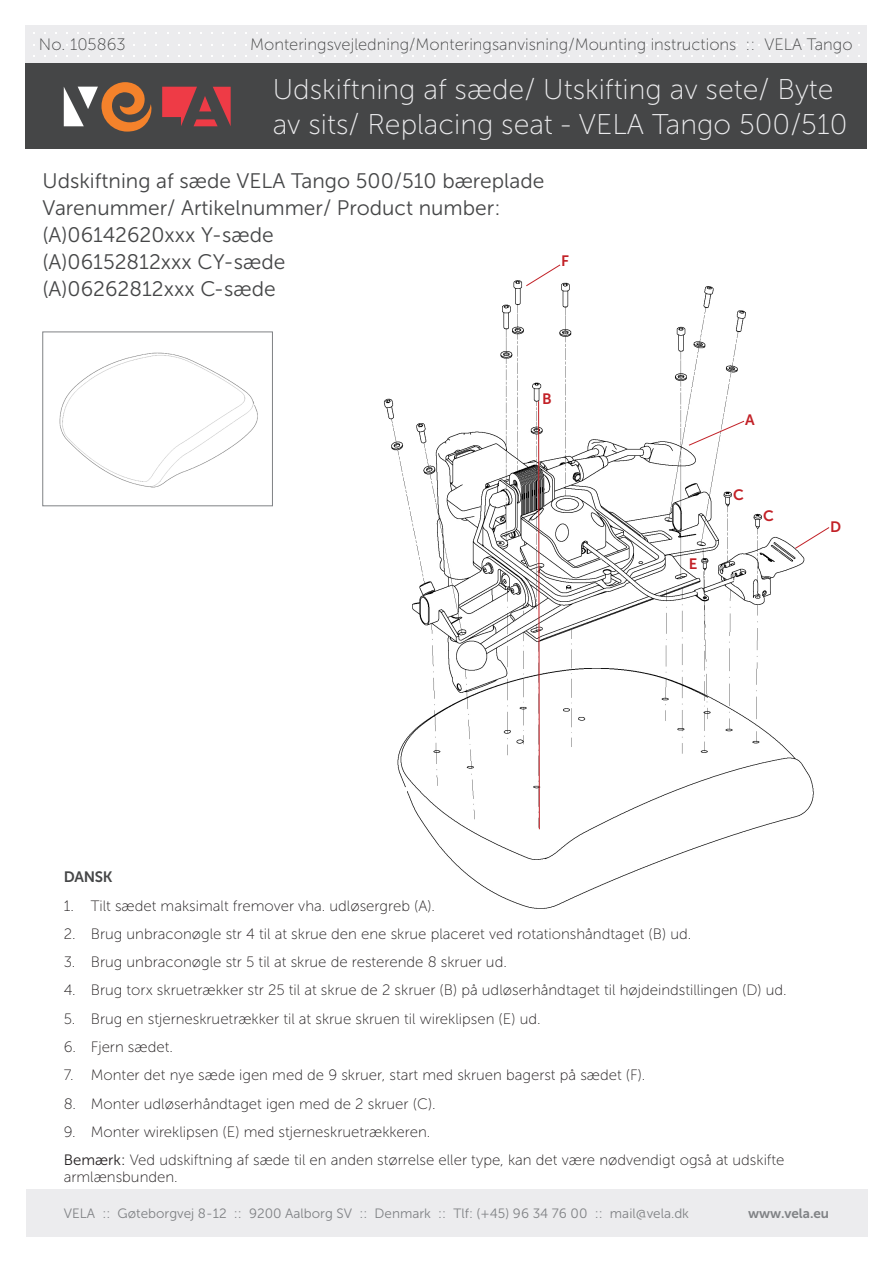
<style>
.page{position:relative;width:893px;height:1263px;background:#fff}
.page>*{position:absolute;margin:0;border:0;box-sizing:border-box;transform-origin:0 0}
.Titeloverskrift{font:28.5px/34.2px "Museo Sans 100";color:#ececee}
.Overskrift_orange{font:21px "Museo Sans 300";color:#454647}
.Titeloverskrift-2{font:16.5px "Museo Sans 100";color:#454647}
.Brødtekst_med_afsnit{font:15px/17px "Museo Sans 100";color:#231f20}
.Bullit_tekst{font:15px "Museo Sans 700";color:#c22127}
.Underoverskrifter{font:15px "Museo Sans 700";letter-spacing:-.02em;color:#454647}
.t1{font:13.5px "Museo Sans 300";color:#808285}
.t2{font:13.5px "Museo Sans 700";color:#808285}
.s1{font-family:"Museo Sans 300"}
</style>
<div class="page">
<div style="left:26px;top:26px;width:841px;height:38px;background:#ececee"></div>
<div style="left:26px;top:64px;width:841px;height:85px;background:#454647"></div>
<svg style="left:162px;top:87px;width:69px;height:39px"></svg>
<svg style="left:64px;top:82px;width:88px;height:50px"></svg>
<div style="left:26px;top:1189px;width:841px;height:48px;background:#ececee"></div>
<img style="left:59px;top:352px;width:199px;height:136px">
<div style="left:43px;top:332px;width:230px;height:174px;border:1px solid #808285"></div>
<img style="left:383px;top:280px;width:431px;height:629px">
<svg style="left:538px;top:401px;width:2px;height:429px"></svg>
<svg style="left:795px;top:527px;width:35px;height:22px"></svg>
<svg style="left:688px;top:421px;width:57px;height:25px"></svg>
<svg style="left:526px;top:264px;width:35px;height:22px"></svg>
<p class="Titeloverskrift-2" style="left:39px;top:35px;width:88px">No. 105863</p>
<p class="Titeloverskrift-2" style="left:250px;top:35px;width:604px">Monteringsvejledning/Monteringsanvisning/Mounting instructions :: VELA Tango</p>
<p class="Titeloverskrift" style="left:273px;top:73px;width:576px">Udskiftning af sæde/ Utskifting av sete/ Byte av sits/ Replacing seat - VELA Tango 500/510</p>
<p class="Overskrift_orange" style="left:43px;top:169px;width:503px">Udskiftning af sæde VELA Tango 500/510 bæreplade</p>
<p class="Overskrift_orange" style="left:43px;top:196px;width:459px">Varenummer/ Artikelnummer/ Product number:</p>
<p class="Overskrift_orange" style="left:43px;top:223px;width:233px">(A)06142620xxx Y-sæde</p>
<p class="Overskrift_orange" style="left:43px;top:250px;width:244px">(A)06152812xxx CY-sæde</p>
<p class="Overskrift_orange" style="left:43px;top:277px;width:235px">(A)06262812xxx C-sæde</p>
<p class="Bullit_tekst" style="left:561px;top:252px;width:9px">F</p>
<p class="Bullit_tekst" style="left:542px;top:390px;width:11px">B</p>
<p class="Bullit_tekst" style="left:689px;top:555px;width:10px">E</p>
<p class="Bullit_tekst" style="left:745px;top:412px;width:11px">A</p>
<p class="Bullit_tekst" style="left:733px;top:486px;width:12px">C</p>
<p class="Bullit_tekst" style="left:763px;top:507px;width:12px">C</p>
<p class="Bullit_tekst" style="left:830px;top:518px;width:13px">D</p>
<p class="Underoverskrifter" style="left:64px;top:869px;width:50px">DANSK</p>
<p class="Brødtekst_med_afsnit" style="left:64px;top:897px;width:373px">1. Tilt sædet maksimalt fremover vha. udløsergreb (A).</p>
<p class="Brødtekst_med_afsnit" style="left:64px;top:925px;width:629px">2. Brug unbraconøgle str 4 til at skrue den ene skrue placeret ved rotationshåndtaget (B) ud.</p>
<p class="Brødtekst_med_afsnit" style="left:64px;top:954px;width:445px">3. Brug unbraconøgle str 5 til at skrue de resterende 8 skruer ud.</p>
<p class="Brødtekst_med_afsnit" style="left:64px;top:982px;width:724px">4. Brug torx skruetrækker str 25 til at skrue de 2 skruer (B) på udløserhåndtaget til højdeindstillingen (D) ud.</p>
<p class="Brødtekst_med_afsnit" style="left:64px;top:1010px;width:478px">5. Brug en stjerneskruetrækker til at skrue skruen til wireklipsen (E) ud.</p>
<p class="Brødtekst_med_afsnit" style="left:64px;top:1038px;width:111px">6. Fjern sædet.</p>
<p class="Brødtekst_med_afsnit" style="left:64px;top:1067px;width:583px">7. Monter det nye sæde igen med de 9 skruer, start med skruen bagerst på sædet (F).</p>
<p class="Brødtekst_med_afsnit" style="left:64px;top:1095px;width:373px">8. Monter udløserhåndtaget igen med de 2 skruer (C).</p>
<p class="Brødtekst_med_afsnit" style="left:64px;top:1123px;width:368px">9. Monter wireklipsen (E) med stjerneskruetrækkeren.</p>
<p class="Brødtekst_med_afsnit" style="left:64px;top:1151px;width:722px"><span class="s1">Bemærk:</span> Ved udskiftning af sæde til en anden størrelse eller type, kan det være nødvendigt også at udskifte armlænsbunden.</p>
<p class="t1" style="left:64px;top:1206px;width:627px">VELA :: Gøteborgvej 8-12 :: 9200 Aalborg SV :: Denmark :: Tlf: (+45) 96 34 76 00 :: mail@vela.dk</p>
<p class="t2" style="left:748px;top:1206px;width:83px">www.vela.eu</p>
</div>
